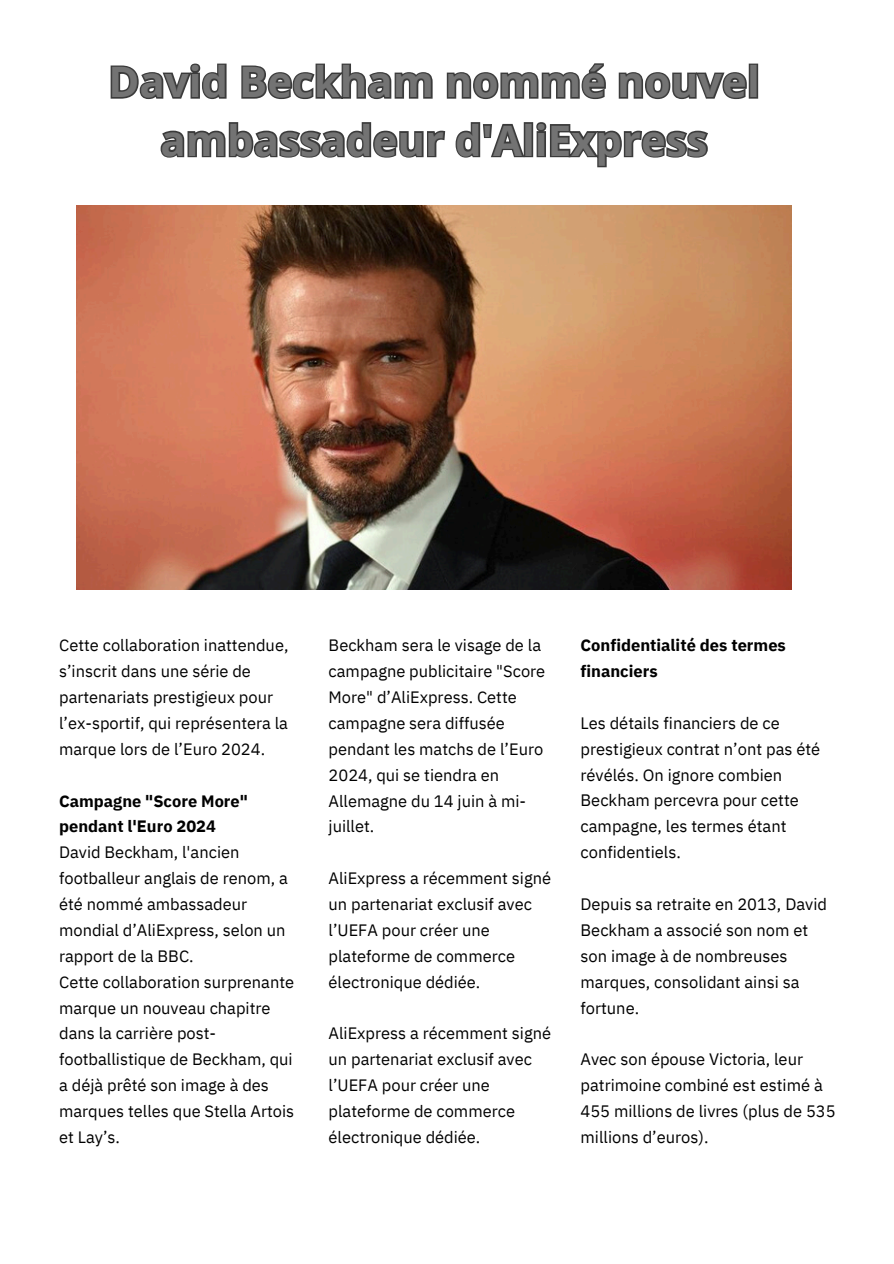
<style>
.page{position:relative;width:894px;height:1264px;background:#fff}
.page>*{position:absolute;margin:0;border:0;box-sizing:border-box;transform-origin:0 0}
.t1{font:700 42px/58.5px "Open Sans";color:#737373;text-align:center}
.t2{font:16.5px/25.8px "IBM Plex Sans";color:#000}
.t3{font:700 16.5px/25.8px "IBM Plex Sans";color:#000}
</style>
<div class="page">
<img style="left:77px;top:206px;width:714px;height:384px">
<svg style="left:110px;top:63px;width:649px;height:37px"></svg>
<svg style="left:160px;top:122px;width:548px;height:46px"></svg>
<p class="t1" style="left:108px;top:52px;width:652px">David Beckham nommé nouvel ambassadeur d'AliExpress</p>
<h1 class="t2" style="left:59px;top:632px;width:231px">Cette collaboration inattendue, s’inscrit dans une série de partenariats prestigieux pour l’ex-sportif, qui représentera la marque lors de l’Euro 2024.</h1>
<p class="t3" style="left:59px;top:787px;width:190px">Campagne "Score More" pendant l'Euro 2024</p>
<p class="t2" style="left:59px;top:839px;width:230px">David Beckham, l'ancien footballeur anglais de renom, a été nommé ambassadeur mondial d’AliExpress, selon un rapport de la BBC.</p>
<p class="t2" style="left:59px;top:968px;width:236px">Cette collaboration surprenante marque un nouveau chapitre dans la carrière post&shy;footballistique de Beckham, qui a déjà prêté son image à des marques telles que Stella Artois et Lay’s.</p>
<p class="t2" style="left:328px;top:632px;width:218px">Beckham sera le visage de la campagne publicitaire "Score<br>More" d’AliExpress. Cette campagne sera diffusée pendant les matchs de l’Euro<br>2024, qui se tiendra en<br>Allemagne du 14 juin à mi&shy;juillet.</p>
<p class="t2" style="left:328px;top:865px;width:224px">AliExpress a récemment signé un partenariat exclusif avec l’UEFA pour créer une plateforme de commerce électronique dédiée.</p>
<p class="t2" style="left:328px;top:1020px;width:224px">AliExpress a récemment signé un partenariat exclusif avec l’UEFA pour créer une plateforme de commerce électronique dédiée.</p>
<p class="t3" style="left:580px;top:632px;width:207px">Confidentialité des termes financiers</p>
<h2 class="t2" style="left:580px;top:709px;width:241px">Les détails financiers de ce prestigieux contrat n’ont pas été révélés. On ignore combien<br>Beckham percevra pour cette campagne, les termes étant confidentiels.</h2>
<p class="t2" style="left:580px;top:891px;width:248px">Depuis sa retraite en 2013, David<br>Beckham a associé son nom et son image à de nombreuses marques, consolidant ainsi sa fortune.</p>
<p class="t2" style="left:580px;top:1046px;width:256px">Avec son épouse Victoria, leur patrimoine combiné est estimé à<br>455 millions de livres (plus de 535 millions d’euros).</p>
</div>
